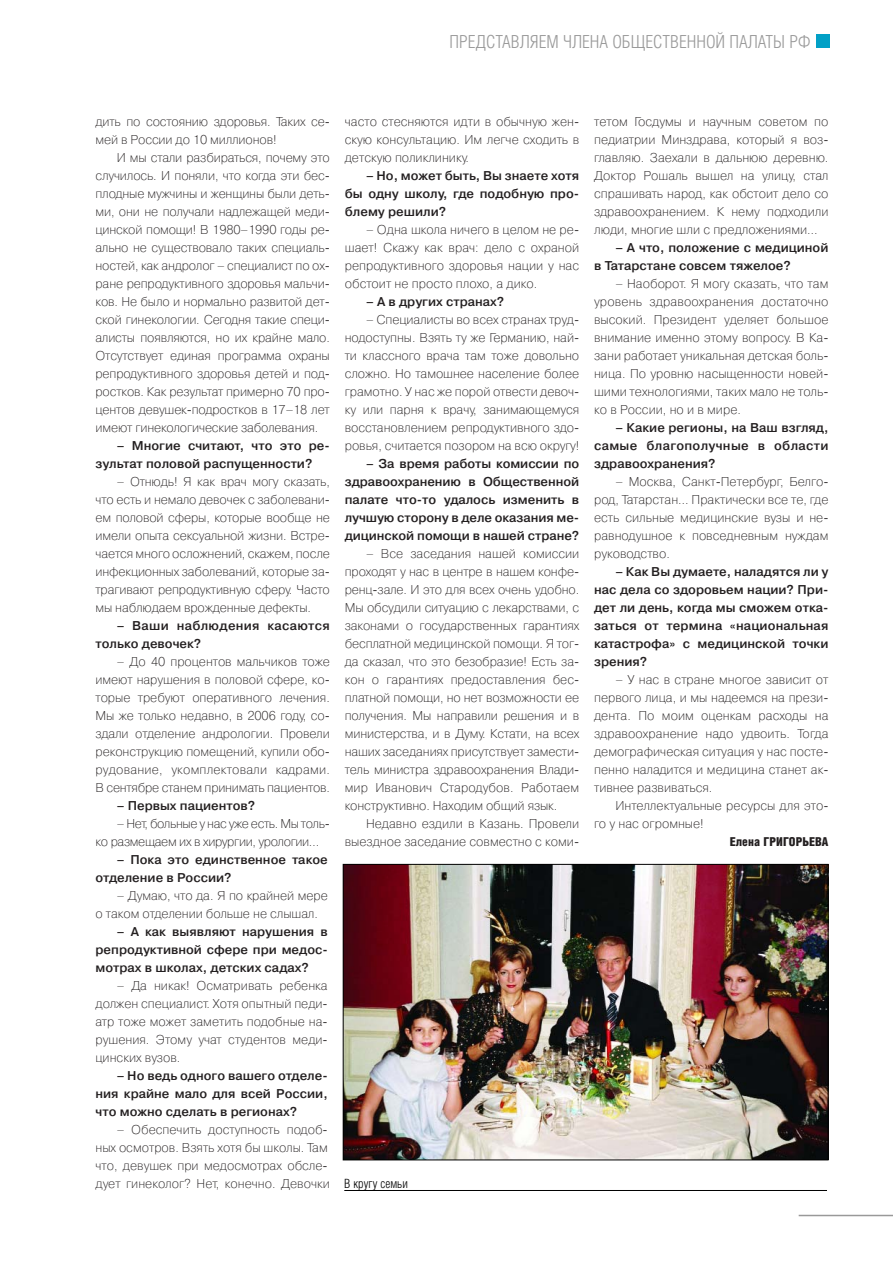
<style>
.page{position:relative;width:893px;height:1263px;background:#fff}
.page>*{position:absolute;margin:0;border:0;box-sizing:border-box;transform-origin:0 0}
.t1{font:300 18px "Helios Cond";color:#999}
.t2{font:12.75px/18px "Pragmatica Light C";color:#231f20;text-align:justify}
.t3{font:700 12.75px/18px "Pragmatica Light C";color:#231f20;text-align:justify}
.t4{font:12.75px/18px "Pragmatica Light C";letter-spacing:-.03em;color:#231f20}
.t5{font:700 12.75px/18px "Pragmatica Light C";letter-spacing:.025em;color:#231f20}
.t6{font:300 12.75px "Helios Cond";color:#000}
.t7{font:900 12.3px "Helios Cond";color:#231f20}
</style>
<div class="page">
<div style="left:816px;top:34px;width:14px;height:14px;background:#02a0c6"></div>
<hr style="left:798px;top:1215px;width:94px;height:1px;background:#999">
<img style="left:345px;top:866px;width:481px;height:292px">
<div style="left:343px;top:864px;width:485px;height:296px;border:1px solid #000"></div>
<hr style="left:344px;top:1190px;width:483px;height:1px;background:#000">
<h1 class="t1" style="left:449px;top:36px;width:362px">ПРЕДСТАВЛЯЕМ ЧЛЕНА ОБЩЕСТВЕННОЙ ПАЛАТЫ РФ</h1>
<p class="t2" style="left:95px;top:113px;width:236px">дить по состоянию здоровья. Таких се&shy;мей в России до 10 миллионов!</p>
<p class="t2" style="left:95px;top:149px;width:236px;text-indent:21px">И мы стали разбираться, почему это случилось. И поняли, что когда эти бес&shy;плодные мужчины и женщины были деть&shy;ми, они не получали надлежащей меди&shy;цинской помощи! В 1980–1990 годы ре&shy;ально не существовало таких специаль&shy;ностей, как андролог – специалист по ох&shy;ране репродуктивного здоровья мальчи&shy;ков. Не было и нормально развитой дет&shy;ской гинекологии. Сегодня такие специ&shy;алисты появляются, но их крайне мало.<br>Отсутствует единая программа охраны репродуктивного здоровья детей и под&shy;ростков. Как результат примерно 70 про&shy;центов девушек-подростков в 17–18 лет имеют гинекологические заболевания.</p>
<p class="t3" style="left:95px;top:437px;width:236px;text-indent:21px">– Многие считают, что это ре&shy;зультат половой распущенности?</p>
<p class="t2" style="left:95px;top:473px;width:236px;text-indent:21px">– Отнюдь! Я как врач могу сказать, что есть и немало девочек с заболевани&shy;ем половой сферы, которые вообще не имели опыта сексуальной жизни. Встре&shy;чается много осложнений, скажем, после инфекционных заболеваний, которые за&shy;трагивают репродуктивную сферу. Часто мы наблюдаем врожденные дефекты.</p>
<p class="t5" style="left:95px;top:617px;width:236px;text-indent:21px">– Ваши наблюдения касаются только девочек?</p>
<p class="t2" style="left:95px;top:653px;width:236px;text-indent:21px">– До 40 процентов мальчиков тоже имеют нарушения в половой сфере, ко&shy;торые требуют оперативного лечения.<br>Мы же только недавно, в 2006 году, со&shy;здали отделение андрологии. Провели реконструкцию помещений, купили обо&shy;рудование, укомплектовали кадрами.<br>В сентябре станем принимать пациентов.</p>
<p class="t3" style="left:117px;top:797px;width:140px">– Первых пациентов?</p>
<p class="t4" style="left:95px;top:815px;width:236px;text-indent:21px">– Нет, больные у нас уже есть. Мы толь&shy;ко размещаем их в хирургии, урологии…</p>
<p class="t3" style="left:95px;top:851px;width:234px;text-indent:21px">– Пока это единственное такое отделение в России?</p>
<p class="t2" style="left:95px;top:887px;width:234px;text-indent:21px">– Думаю, что да. Я по крайней мере о таком отделении больше не слышал.</p>
<p class="t3" style="left:95px;top:923px;width:234px;text-indent:21px">– А как выявляют нарушения в репродуктивной сфере при медос&shy;мотрах в школах, детских садах?</p>
<p class="t2" style="left:95px;top:977px;width:234px;text-indent:21px">– Да никак! Осматривать ребенка должен специалист. Хотя опытный педи&shy;атр тоже может заметить подобные на&shy;рушения. Этому учат студентов меди&shy;цинских вузов.</p>
<p class="t3" style="left:95px;top:1067px;width:234px;text-indent:21px">– Но ведь одного вашего отделе&shy;ния крайне мало для всей России, что можно сделать в регионах?</p>
<p class="t2" style="left:95px;top:1121px;width:236px;text-align:left;text-indent:21px">– Обеспечить доступность подоб&shy;ных осмотров. Взять хотя бы школы. Там что, девушек при медосмотрах обсле&shy;дует гинеколог? Нет, конечно. Девочки</p>
<p class="t2" style="left:345px;top:113px;width:236px">часто стесняются идти в обычную жен&shy;скую консультацию. Им легче сходить в детскую поликлинику.</p>
<p class="t3" style="left:345px;top:167px;width:236px;text-indent:21px">– Но, может быть, Вы знаете хотя бы одну школу, где подобную про&shy;блему решили?</p>
<p class="t2" style="left:345px;top:221px;width:236px;text-indent:21px">– Одна школа ничего в целом не ре&shy;шает! Скажу как врач: дело с охраной репродуктивного здоровья нации у нас обстоит не просто плохо, а дико.</p>
<p class="t3" style="left:366px;top:293px;width:140px">– А в других странах?</p>
<p class="t2" style="left:345px;top:311px;width:236px;text-indent:21px">– Специалисты во всех странах труд&shy;нодоступны. Взять ту же Германию, най&shy;ти классного врача там тоже довольно сложно. Но тамошнее население более грамотно. У нас же порой отвести девоч&shy;ку или парня к врачу, занимающемуся восстановлением репродуктивного здо&shy;ровья, считается позором на всю округу!</p>
<p class="t3" style="left:345px;top:455px;width:236px;text-indent:21px">– За время работы комиссии по здравоохранению в Общественной палате что-то удалось изменить в лучшую сторону в деле оказания ме&shy;дицинской помощи в нашей стране?</p>
<p class="t2" style="left:345px;top:545px;width:236px;text-indent:21px">– Все заседания нашей комиссии проходят у нас в центре в нашем конфе&shy;ренц-зале. И это для всех очень удобно.<br>Мы обсудили ситуацию с лекарствами, с законами о государственных гарантиях бесплатной медицинской помощи. Я тог&shy;да сказал, что это безобразие! Есть за&shy;кон о гарантиях предоставления бес&shy;платной помощи, но нет возможности ее получения. Мы направили решения и в министерства, и в Думу. Кстати, на всех наших заседаниях присутствует замести&shy;тель министра здравоохранения Влади&shy;мир Иванович Стародубов. Работаем конструктивно. Находим общий язык.</p>
<p class="t2" style="left:345px;top:815px;width:236px;text-align:right">Недавно ездили в Казань. Провели выездное заседание совместно с коми-</p>
<p class="t2" style="left:594px;top:113px;width:236px">тетом Госдумы и научным советом по педиатрии Минздрава, который я воз&shy;главляю. Заехали в дальнюю деревню.<br>Доктор Рошаль вышел на улицу, стал спрашивать народ, как обстоит дело со здравоохранением. К нему подходили люди, многие шли с предложениями…</p>
<p class="t3" style="left:594px;top:239px;width:236px;text-indent:21px">– А что, положение с медициной в Татарстане совсем тяжелое?</p>
<p class="t2" style="left:594px;top:275px;width:236px;text-indent:21px">– Наоборот. Я могу сказать, что там уровень здравоохранения достаточно высокий. Президент уделяет большое внимание именно этому вопросу. В Ка&shy;зани работает уникальная детская боль&shy;ница. По уровню насыщенности новей&shy;шими технологиями, таких мало не толь&shy;ко в России, но и в мире.</p>
<p class="t3" style="left:594px;top:419px;width:236px;text-indent:21px">– Какие регионы, на Ваш взгляд, самые благополучные в области здравоохранения?</p>
<p class="t2" style="left:594px;top:473px;width:236px;text-indent:21px">– Москва, Санкт-Петербург, Белго&shy;род, Татарстан… Практически все те, где есть сильные медицинские вузы и не&shy;равнодушное к повседневным нуждам руководство.</p>
<p class="t3" style="left:594px;top:563px;width:236px;text-indent:21px">– Как Вы думаете, наладятся ли у нас дела со здоровьем нации? При&shy;дет ли день, когда мы сможем отка&shy;заться от термина «национальная катастрофа» с медицинской точки зрения?</p>
<p class="t2" style="left:594px;top:671px;width:236px;text-indent:21px">– У нас в стране многое зависит от первого лица, и мы надеемся на прези&shy;дента. По моим оценкам расходы на здравоохранение надо удвоить. Тогда демографическая ситуация у нас посте&shy;пенно наладится и медицина станет ак&shy;тивнее развиваться.</p>
<p class="t2" style="left:594px;top:797px;width:236px;text-indent:21px">Интеллектуальные ресурсы для это&shy;го у нас огромные!</p>
<p class="t7" style="left:730px;top:838px;width:100px">Елена ГРИГОРЬЕВА</p>
<p class="t6" style="left:344px;top:1180px;width:65px">В кругу семьи</p>
</div>
